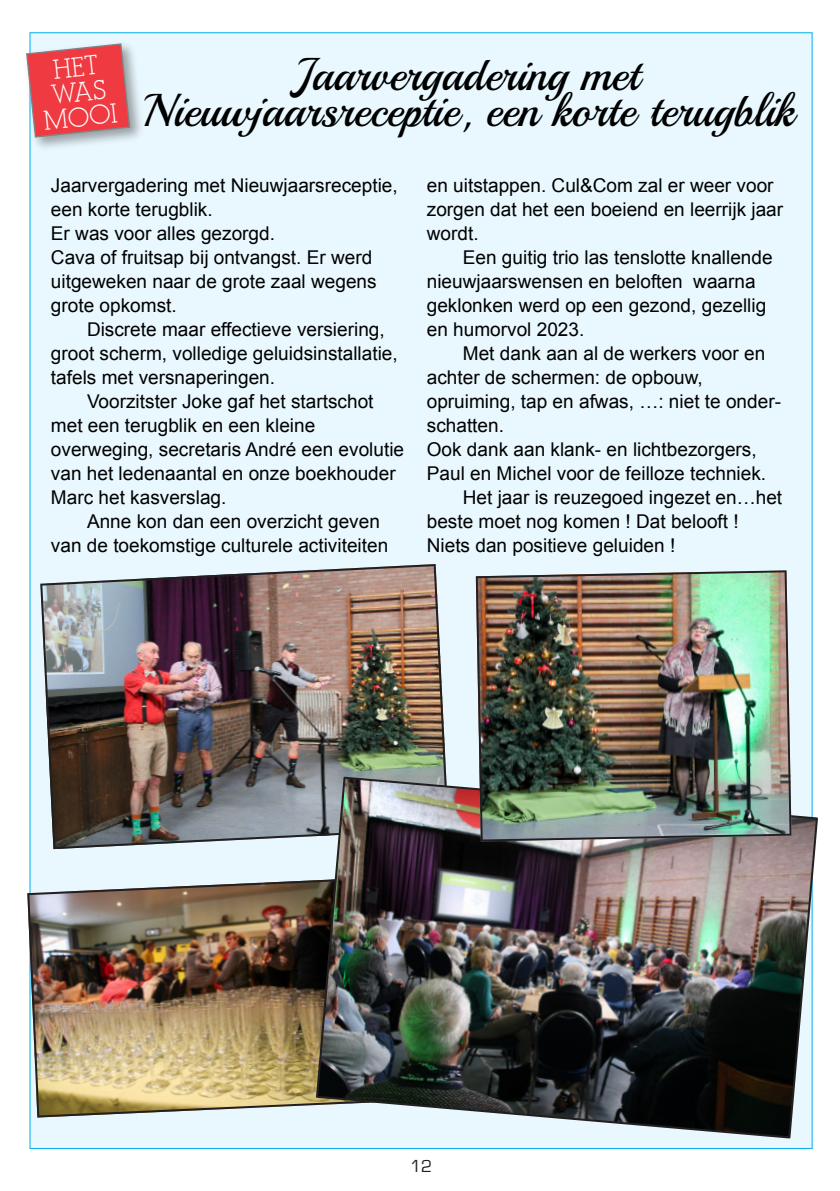
<style>
.page{position:relative;width:840px;height:1191px;background:#fff}
.page>*{position:absolute;margin:0;border:0;box-sizing:border-box;transform-origin:0 0}
.t1{font:46px/36px "Playball";color:#000;text-align:center}
.t2{font:26.8px/25.2px "Alexandria FLF";color:#fff;text-align:center}
.t3{font:19px/24px "Arial";color:#000}
.t4{font:18px "Eurostile";color:#231f20}
</style>
<div class="page">
<div style="left:30px;top:32px;width:781px;height:1116px;background:#e8f8fe"></div>
<img style="left:27px;top:877px;width:287px;height:240px">
<img style="left:40px;top:564px;width:407px;height:285px">
<img style="left:29px;top:40px;width:112px;height:112px">
<svg style="left:26px;top:43px;width:105px;height:95px;background:#e25a61"></svg>
<img style="left:314px;top:775px;width:504px;height:364px">
<img style="left:475px;top:570px;width:316px;height:271px">
<h2 class="t2" style="left:37px;top:58px;width:76px;rotate:-6deg">HET<br>WAS<br>MOOI</h2>
<h1 class="t1" style="left:143px;top:57px;width:652px">Jaarvergadering met<br>Nieuwjaarsreceptie, een korte terugblik</h1>
<p class="t3" style="left:51px;top:175px;width:348px">Jaarvergadering met Nieuwjaarsreceptie, een korte terugblik.<br>Er was voor alles gezorgd.<br>Cava of fruitsap bĳ ontvangst. Er werd uitgeweken naar de grote zaal wegens grote opkomst.</p>
<p class="t3" style="left:51px;top:319px;width:348px;text-indent:36px">Discrete maar effectieve versiering, groot scherm, volledige geluidsinstallatie, tafels met versnaperingen.</p>
<p class="t3" style="left:51px;top:391px;width:354px;text-indent:36px">Voorzitster Joke gaf het startschot met een terugblik en een kleine overweging, secretaris André een evolutie van het ledenaantal en onze boekhouder Marc het kasverslag.</p>
<p class="t3" style="left:51px;top:511px;width:338px;text-indent:36px">Anne kon dan een overzicht geven van de toekomstige culturele activiteiten</p>
<p class="t3" style="left:426px;top:175px;width:357px">en uitstappen. Cul&amp;Com zal er weer voor zorgen dat het een boeiend en leerrĳk jaar wordt.</p>
<p class="t3" style="left:426px;top:247px;width:347px;text-indent:36px">Een guitig trio las tenslotte knallende nieuwjaarswensen en beloften waarna geklonken werd op een gezond, gezellig en humorvol 2023.</p>
<p class="t3" style="left:462px;top:343px;width:304px">Met dank aan al de werkers voor en</p>
<p class="t3" style="left:426px;top:367px;width:277px">achter de schermen: de opbouw,</p>
<p class="t3" style="left:426px;top:391px;width:355px">opruiming, tap en afwas, …: niet te onder-</p>
<p class="t3" style="left:426px;top:415px;width:79px">schatten.</p>
<p class="t3" style="left:426px;top:439px;width:331px">Ook dank aan klank- en lichtbezorgers,</p>
<p class="t3" style="left:426px;top:463px;width:341px">Paul en Michel voor de feilloze techniek.</p>
<p class="t3" style="left:462px;top:487px;width:320px">Het jaar is reuzegoed ingezet en…het</p>
<p class="t3" style="left:426px;top:511px;width:313px">beste moet nog komen ! Dat belooft !</p>
<p class="t3" style="left:426px;top:535px;width:250px">Niets dan positieve geluiden !</p>
<p class="t4" style="left:410px;top:1160px;width:24px">12</p>
</div>
